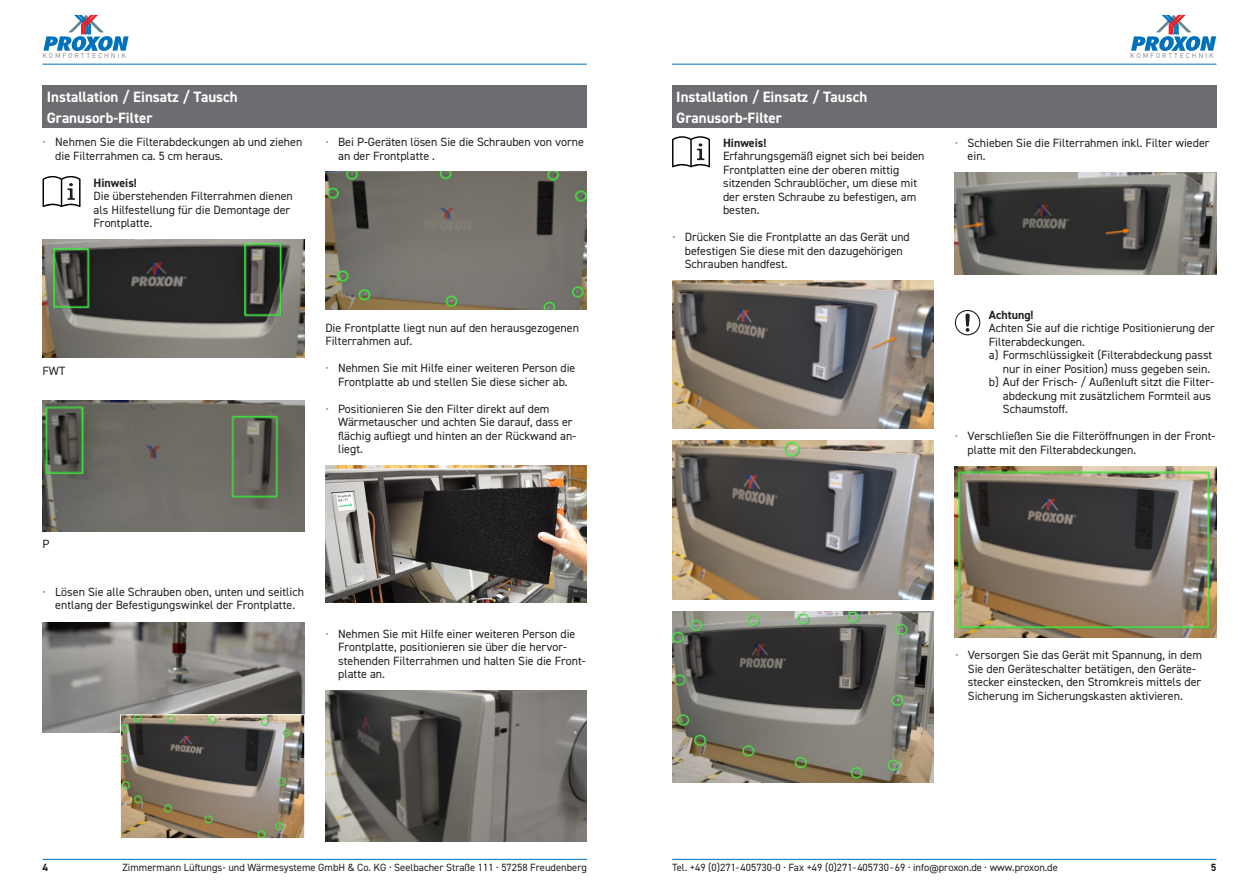
<style>
.page{position:relative;width:1259px;height:893px;background:#fff}
.page>*{position:absolute;margin:0;border:0;box-sizing:border-box;transform-origin:0 0}
.t1{font:700 15px "DIN2014";color:#fff}
.Inhaltsverzeichnis{font:12px/13.5px "DIN2014";color:#231f20}
.t2{font:700 12px "DIN2014";color:#231f20}
.t3{font:10.5px "DIN2014";color:#231f20}
.t4{font:700 10.5px "DIN2014";color:#231f20}
.t5{font:6.9px "DIN";letter-spacing:.27em;color:#808285}
.s1{color:#939598}
</style>
<div class="page">
<svg style="left:43px;top:15px;width:86px;height:36px"></svg>
<svg style="left:1131px;top:15px;width:85px;height:36px"></svg>
<hr style="left:43px;top:64px;width:544px;height:1px;background:#0072bc">
<hr style="left:672px;top:64px;width:544px;height:1px;background:#0072bc">
<hr style="left:43px;top:859px;width:544px;height:1px;background:#0072bc">
<hr style="left:672px;top:859px;width:544px;height:1px;background:#0072bc">
<div style="left:43px;top:85px;width:544px;height:21px;background:#6c6d70"></div>
<div style="left:672px;top:85px;width:544px;height:21px;background:#6c6d70"></div>
<div style="left:672px;top:106px;width:544px;height:22px;background:#6c6d70"></div>
<div style="left:43px;top:106px;width:544px;height:22px;background:#6c6d70"></div>
<img style="left:43px;top:239px;width:261px;height:119px">
<img style="left:43px;top:400px;width:261px;height:132px">
<img style="left:43px;top:622px;width:261px;height:110px">
<img style="left:122px;top:716px;width:181px;height:121px">
<div style="left:120px;top:714px;width:185px;height:125px;border:1px solid #fff"></div>
<img style="left:325px;top:172px;width:262px;height:137px">
<img style="left:325px;top:465px;width:262px;height:138px">
<img style="left:325px;top:690px;width:262px;height:152px">
<img style="left:672px;top:280px;width:261px;height:148px">
<img style="left:672px;top:440px;width:261px;height:160px">
<img style="left:672px;top:611px;width:261px;height:171px">
<img style="left:955px;top:172px;width:261px;height:102px">
<img style="left:955px;top:467px;width:261px;height:171px">
<div style="left:955px;top:310px;width:25px;height:25px;border:1px solid #231f20;border-radius:50%"></div>
<svg style="left:965px;top:313px;width:4px;height:19px"></svg>
<svg style="left:672px;top:136px;width:38px;height:31px"></svg>
<svg style="left:43px;top:175px;width:38px;height:32px"></svg>
<p class="t5" style="left:43px;top:52px;width:85px">KOMFORTTECHNIK</p>
<p class="t5" style="left:1130px;top:52px;width:85px">KOMFORTTECHNIK</p>
<p class="t1" style="left:47px;top:86px;width:192px">Installation / Einsatz / Tausch</p>
<p class="t1" style="left:676px;top:86px;width:192px">Installation / Einsatz / Tausch</p>
<p class="t1" style="left:47px;top:108px;width:107px">Granusorb-Filter</p>
<p class="t1" style="left:676px;top:108px;width:107px">Granusorb-Filter</p>
<p class="Inhaltsverzeichnis" style="left:55px;top:135px;width:249px;text-indent:-13px"><span class="s1">•</span> Nehmen Sie die Filterabdeckungen ab und ziehen die Filterrahmen ca. 5 cm heraus.</p>
<p class="t2" style="left:94px;top:175px;width:45px">Hinweis!</p>
<p class="Inhaltsverzeichnis" style="left:94px;top:189px;width:201px">Die überstehenden Filterrahmen dienen als Hilfestellung für die Demontage der<br>Frontplatte.</p>
<p class="Inhaltsverzeichnis" style="left:338px;top:135px;width:247px;text-indent:-13px"><span class="s1">•</span> Bei P-Geräten lösen Sie die Schrauben von vorne an der Frontplatte .</p>
<p class="t2" style="left:723px;top:135px;width:45px">Hinweis!</p>
<p class="Inhaltsverzeichnis" style="left:723px;top:149px;width:203px">Erfahrungsgemäß eignet sich bei beiden<br>Frontplatten eine der oberen mittig sitzenden Schraublöcher, um diese mit der ersten Schraube zu befestigen, am besten.</p>
<p class="Inhaltsverzeichnis" style="left:685px;top:230px;width:227px;text-indent:-13px"><span class="s1">•</span> Drücken Sie die Frontplatte an das Gerät und befestigen Sie diese mit den dazugehörigen<br>Schrauben handfest.</p>
<p class="Inhaltsverzeichnis" style="left:43px;top:363px;width:24px">FWT</p>
<p class="Inhaltsverzeichnis" style="left:325px;top:321px;width:255px">Die Frontplatte liegt nun auf den herausgezogenen<br>Filterrahmen auf.</p>
<p class="Inhaltsverzeichnis" style="left:325px;top:361px;width:252px;text-align:center"><span class="s1">•</span> Nehmen Sie mit Hilfe einer weiteren Person die<br>Frontplatte ab und stellen Sie diese sicher ab.</p>
<p class="Inhaltsverzeichnis" style="left:338px;top:402px;width:240px;text-indent:-13px"><span class="s1">•</span> Positionieren Sie den Filter direkt auf dem Wärmetauscher und achten Sie darauf, dass er flächig aufliegt und hinten an der Rückwand an&shy;liegt.</p>
<p class="Inhaltsverzeichnis" style="left:967px;top:136px;width:243px;text-indent:-13px"><span class="s1">•</span> Schieben Sie die Filterrahmen inkl. Filter wieder ein.</p>
<p class="t2" style="left:989px;top:306px;width:46px">Achtung!</p>
<p class="Inhaltsverzeichnis" style="left:989px;top:321px;width:227px">Achten Sie auf die richtige Positionierung der<br>Filterabdeckungen.</p>
<p class="Inhaltsverzeichnis" style="left:989px;top:348px;width:225px;text-align:right">a) Formschlüssigkeit (Filterabdeckung passt nur in einer Position) muss gegeben sein.</p>
<p class="Inhaltsverzeichnis" style="left:1003px;top:375px;width:213px;text-indent:-14px">b) Auf der Frisch- / Außenluft sitzt die Filter&shy;abdeckung mit zusätzlichem Formteil aus<br>Schaumstoff.</p>
<p class="Inhaltsverzeichnis" style="left:967px;top:429px;width:249px;text-indent:-13px"><span class="s1">•</span> Verschließen Sie die Filteröffnungen in der Front&shy;platte mit den Filterabdeckungen.</p>
<p class="Inhaltsverzeichnis" style="left:43px;top:537px;width:9px">P</p>
<p class="Inhaltsverzeichnis" style="left:43px;top:585px;width:263px;text-align:center"><span class="s1">•</span> Lösen Sie alle Schrauben oben, unten und seitlich entlang der Befestigungswinkel der Frontplatte.</p>
<p class="Inhaltsverzeichnis" style="left:338px;top:627px;width:249px;text-indent:-13px"><span class="s1">•</span> Nehmen Sie mit Hilfe einer weiteren Person die Frontplatte, positionieren sie über die hervor&shy;stehenden Filterrahmen und halten Sie die Front&shy;platte an.</p>
<p class="Inhaltsverzeichnis" style="left:968px;top:648px;width:236px;text-indent:-13px"><span class="s1">•</span> Versorgen Sie das Gerät mit Spannung, in dem Sie den Geräteschalter betätigen, den Geräte&shy;stecker einstecken, den Stromkreis mittels der Sicherung im Sicherungskasten aktivieren.</p>
<p class="t3" style="left:122px;top:861px;width:466px">Zimmermann Lüftungs- und Wärmesysteme GmbH &amp; Co. KG . Seelbacher Straße 111 . 57258 Freudenberg</p>
<p class="t3" style="left:672px;top:861px;width:387px">Tel. +49 (0)271- 405730-0 . Fax +49 (0)271- 405730- 69 . info@proxon.de . www.proxon.de</p>
<p class="t4" style="left:43px;top:861px;width:7px">4</p>
<p class="t4" style="left:1210px;top:861px;width:7px">5</p>
</div>
